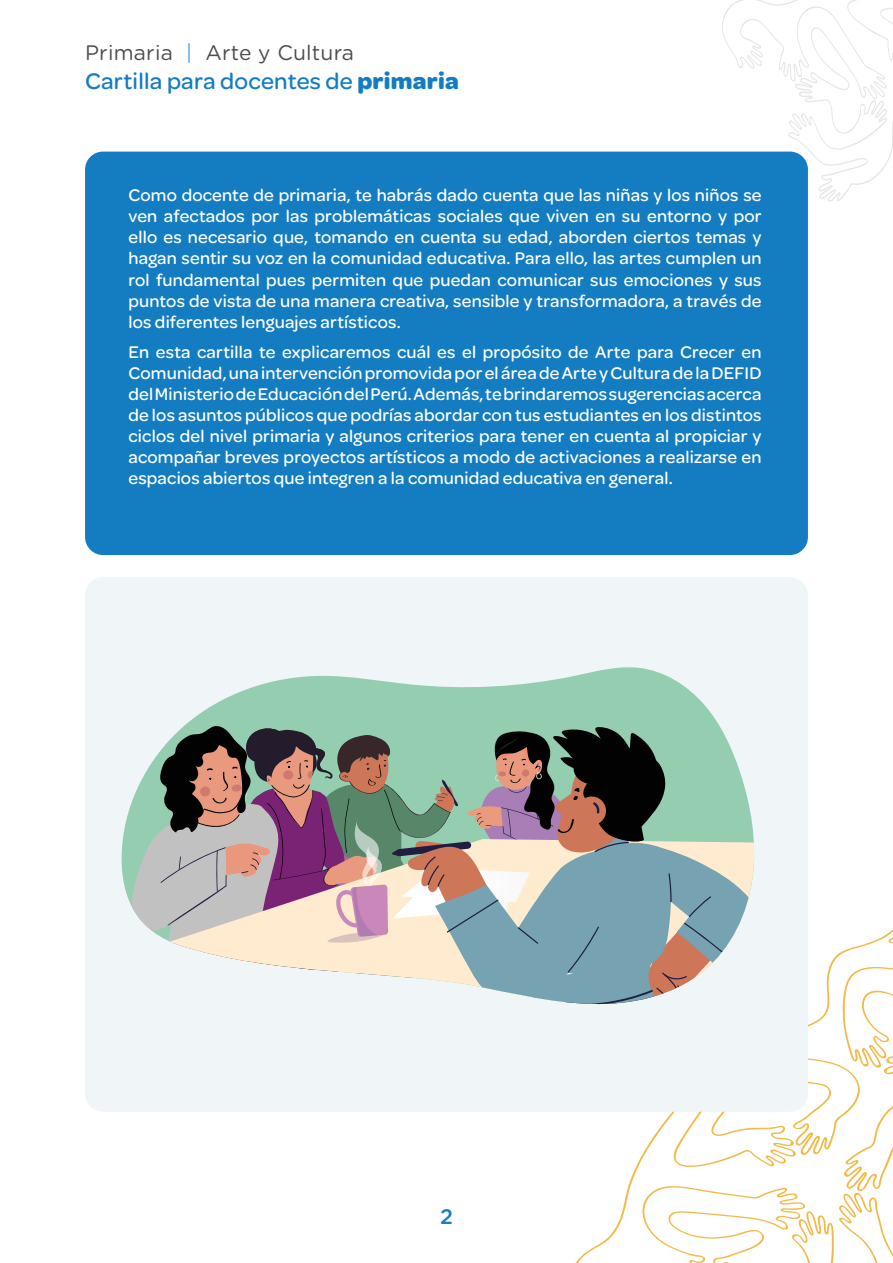
<style>
.page{position:relative;width:893px;height:1263px;background:#fff}
.page>*{position:absolute;margin:0;border:0;box-sizing:border-box;transform-origin:0 0}
.t1{font:500 24px "Omnes";letter-spacing:.01em;color:#147dc2}
.t2{font:21px "Gotham Rounded";letter-spacing:.01em;color:#4d4d4d}
.t3{font:500 21px "Gotham Rounded";color:#147dc2}
.t4{font:500 18px/21px "Omnes";letter-spacing:.01em;color:#fff;text-align:justify}
.s1{font-family:"Gotham";font-weight:300;color:#147dc2}
.s2{font-weight:700}
</style>
<div class="page">
<svg style="left:721px;top:0;width:172px;height:202px"></svg>
<svg style="left:575px;top:929px;width:318px;height:334px"></svg>
<div style="left:85px;top:152px;width:723px;height:403px;background:#147dc2;border-radius:18px"></div>
<div style="left:85px;top:577px;width:723px;height:535px;background:#f0f5f7;border-radius:18px"></div>
<svg style="left:185px;top:667px;width:534px;height:58px;fill:#94cdaf"></svg>
<svg style="left:121px;top:725px;width:634px;height:280px"></svg>
<svg style="left:384px;top:789px;width:16px;height:42px"></svg>
<p class="t2" style="left:85px;top:38px;width:271px">Primaria <span class="s1">|</span> Arte y Cultura</p>
<h1 class="t1" style="left:85px;top:65px;width:375px">Cartilla para docentes de <span class="s2">primaria</span></h1>
<p class="t4" style="left:128px;top:184px;width:635px">Como docente de primaria, te habrás dado cuenta que las niñas y los niños se ven afectados por las problemáticas sociales que viven en su entorno y por ello es necesario que, tomando en cuenta su edad, aborden ciertos temas y hagan sentir su voz en la comunidad educativa. Para ello, las artes cumplen un rol fundamental pues permiten que puedan comunicar sus emociones y sus puntos de vista de una manera creativa, sensible y transformadora, a través de los diferentes lenguajes artísticos.</p>
<p class="t4" style="left:128px;top:340px;width:635px">En esta cartilla te explicaremos cuál es el propósito de Arte para Crecer en Comunidad, una intervención promovida por el área de Arte y Cultura de la DEFID del Ministerio de Educación del Perú. Además, te brindaremos sugerencias acerca de los asuntos públicos que podrías abordar con tus estudiantes en los distintos ciclos del nivel primaria y algunos criterios para tener en cuenta al propiciar y acompañar breves proyectos artísticos a modo de activaciones a realizarse en espacios abiertos que integren a la comunidad educativa en general.</p>
<p class="t3" style="left:440px;top:1202px;width:14px">2</p>
</div>
